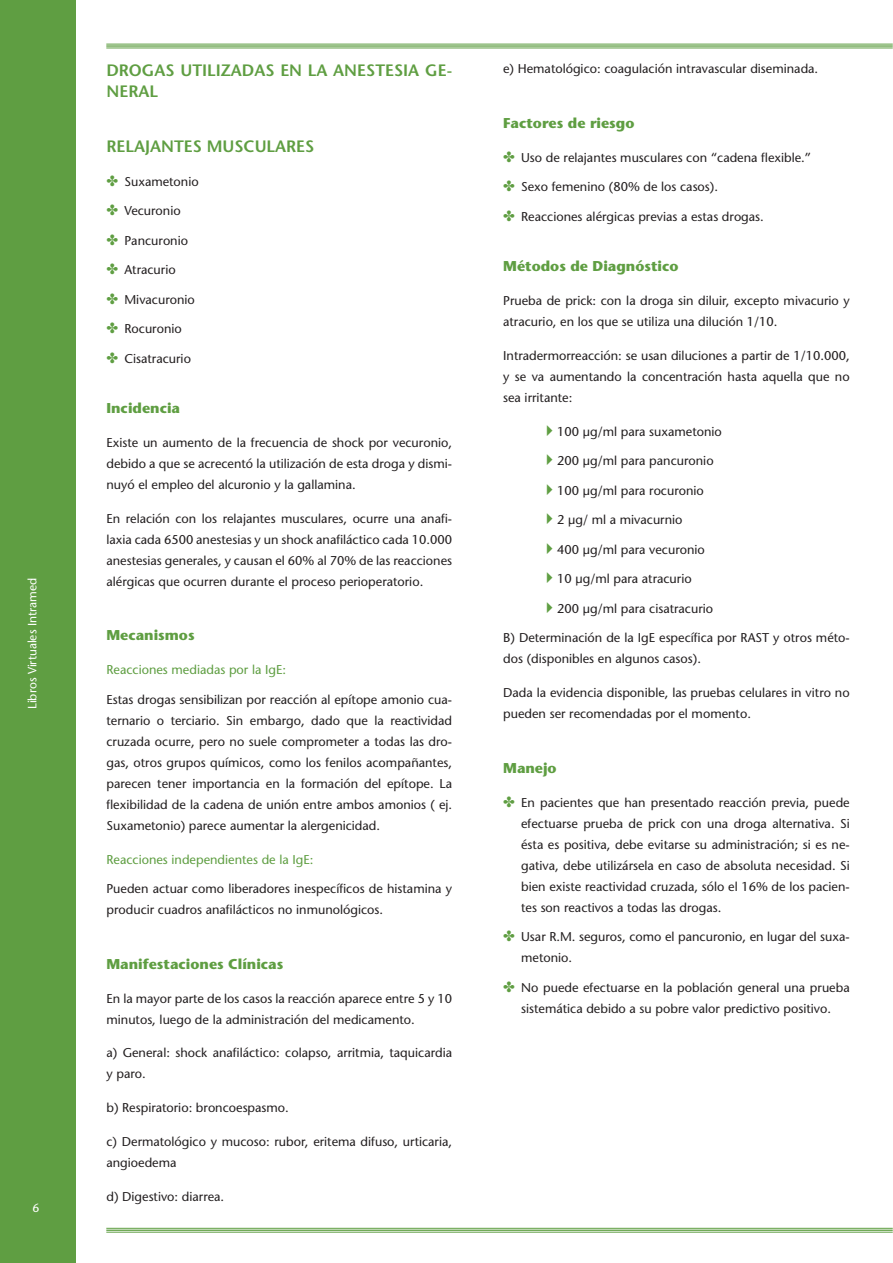
<style>
.page{position:relative;width:893px;height:1263px;background:#fff}
.page>*{position:absolute;margin:0;border:0;box-sizing:border-box;transform-origin:0 0}
.t1{font:600 16.5px/21px "Stone Sans";color:#5f9e42}
.t2{font:15px/29.5px "Zapf Dingbats ITC";color:#5f9e42;text-align:justify}
.t3{font:700 14.25px "Stone Sans";color:#5f9e42}
.t4{font:12.75px/21px "Stone Sans";color:#231f20}
.t5{font:12.75px "Stone Sans";color:#5f9e42}
.t6{font:12px "Stone Sans";color:#fff}
</style>
<div class="page">
<div style="left:0;top:0;width:75px;height:1263px;background:#5f9e42"></div>
<hr style="left:106px;top:44px;width:787px;height:1px;background:#5e9e42">
<hr style="left:106px;top:45px;width:787px;height:2px;background:#5e9e42">
<hr style="left:106px;top:48px;width:787px;height:1px;background:#5e9e42">
<hr style="left:106px;top:1228px;width:787px;height:1px;background:#5e9e42">
<hr style="left:106px;top:1229px;width:787px;height:2px;background:#5e9e42">
<hr style="left:106px;top:1232px;width:787px;height:1px;background:#5e9e42">
<p class="t6" style="left:25px;top:709px;width:133px;rotate:-90deg">Libros Virtuales Intramed</p>
<p class="t1" style="left:106px;top:60px;width:347px">DROGAS UTILIZADAS EN LA ANESTESIA GE-<br>NERAL</p>
<p class="t1" style="left:106px;top:136px;width:209px">RELAJANTES MUSCULARES</p>
<p class="t4" style="left:124px;top:171px;width:76px">Suxametonio</p>
<p class="t4" style="left:124px;top:200px;width:58px">Vecuronio</p>
<p class="t4" style="left:124px;top:230px;width:65px">Pancuronio</p>
<p class="t4" style="left:124px;top:259px;width:53px">Atracurio</p>
<p class="t4" style="left:124px;top:289px;width:72px">Mivacuronio</p>
<p class="t4" style="left:124px;top:318px;width:59px">Rocuronio</p>
<p class="t4" style="left:124px;top:348px;width:68px">Cisatracurio</p>
<p class="t3" style="left:106px;top:400px;width:75px">Incidencia</p>
<p class="t4" style="left:106px;top:432px;width:347px;text-align:justify">Existe un aumento de la frecuencia de shock por vecuronio, debido a que se acrecentó la utilización de esta droga y dismi&shy;nuyó el empleo del alcuronio y la gallamina.</p>
<p class="t4" style="left:106px;top:508px;width:347px;text-align:justify">En relación con los relajantes musculares, ocurre una anafi&shy;laxia cada 6500 anestesias y un shock anafiláctico cada 10.000 anestesias generales, y causan el 60% al 70% de las reacciones alérgicas que ocurren durante el proceso perioperatorio.</p>
<p class="t2" style="left:106px;top:166px;width:13px">✤ ✤ ✤ ✤ ✤ ✤ ✤</p>
<p class="t3" style="left:106px;top:627px;width:90px">Mecanismos</p>
<p class="t5" style="left:106px;top:662px;width:181px">Reacciones mediadas por la IgE:</p>
<p class="t4" style="left:106px;top:689px;width:347px;text-align:justify">Estas drogas sensibilizan por reacción al epítope amonio cua&shy;ternario o terciario. Sin embargo, dado que la reactividad cruzada ocurre, pero no suele comprometer a todas las dro&shy;gas, otros grupos químicos, como los fenilos acompañantes, parecen tener importancia en la formación del epítope. La flexibilidad de la cadena de unión entre ambos amonios ( ej.<br>Suxametonio) parece aumentar la alergenicidad.</p>
<p class="t5" style="left:106px;top:851px;width:208px">Reacciones independientes de la IgE:</p>
<p class="t4" style="left:106px;top:878px;width:347px">Pueden actuar como liberadores inespecíficos de histamina y producir cuadros anafilácticos no inmunológicos.</p>
<p class="t3" style="left:106px;top:955px;width:178px">Manifestaciones Clínicas</p>
<p class="t4" style="left:106px;top:987px;width:347px">En la mayor parte de los casos la reacción aparece entre 5 y 10 minutos, luego de la administración del medicamento.</p>
<p class="t4" style="left:106px;top:1042px;width:347px">a) General: shock anafiláctico: colapso, arritmia, taquicardia y paro.</p>
<p class="t4" style="left:106px;top:1097px;width:184px">b) Respiratorio: broncoespasmo.</p>
<p class="t4" style="left:106px;top:1131px;width:347px">c) Dermatológico y mucoso: rubor, eritema difuso, urticaria, angioedema</p>
<p class="t4" style="left:106px;top:1186px;width:119px">d) Digestivo: diarrea.</p>
<p class="t4" style="left:503px;top:58px;width:317px">e) Hematológico: coagulación intravascular diseminada.</p>
<p class="t3" style="left:503px;top:115px;width:133px">Factores de riesgo</p>
<p class="t4" style="left:521px;top:147px;width:292px">Uso de relajantes musculares con “cadena flexible.”</p>
<p class="t4" style="left:521px;top:176px;width:198px">Sexo femenino (80% de los casos).</p>
<p class="t4" style="left:521px;top:206px;width:244px">Reacciones alérgicas previas a estas drogas.</p>
<p class="t3" style="left:503px;top:258px;width:177px">Métodos de Diagnóstico</p>
<p class="t4" style="left:503px;top:290px;width:348px">Prueba de prick: con la droga sin diluir, excepto mivacurio y atracurio, en los que se utiliza una dilución 1/10.</p>
<p class="t4" style="left:503px;top:345px;width:348px;text-align:justify">Intradermorreacción: se usan diluciones a partir de 1/10.000, y se va aumentando la concentración hasta aquella que no sea irritante:</p>
<p class="t4" style="left:557px;top:421px;width:166px">100 μg/ml para suxametonio</p>
<p class="t4" style="left:557px;top:450px;width:158px">200 μg/ml para pancuronio</p>
<p class="t4" style="left:557px;top:480px;width:148px">100 μg/ml para rocuronio</p>
<p class="t4" style="left:557px;top:509px;width:127px">2 μg/ ml a mivacurnio</p>
<p class="t4" style="left:557px;top:539px;width:149px">400 μg/ml para vecuronio</p>
<p class="t4" style="left:557px;top:568px;width:136px">10 μg/ml para atracurio</p>
<p class="t4" style="left:557px;top:598px;width:157px">200 μg/ml para cisatracurio</p>
<p class="t4" style="left:503px;top:627px;width:348px">B) Determinación de la IgE específica por RAST y otros méto&shy;dos (disponibles en algunos casos).</p>
<p class="t4" style="left:503px;top:682px;width:348px">Dada la evidencia disponible, las pruebas celulares in vitro no pueden ser recomendadas por el momento.</p>
<p class="t2" style="left:503px;top:142px;width:13px">✤ ✤ ✤</p>
<p class="t3" style="left:503px;top:759px;width:55px">Manejo</p>
<p class="t4" style="left:521px;top:792px;width:330px;text-align:justify">En pacientes que han presentado reacción previa, puede efectuarse prueba de prick con una droga alternativa. Si ésta es positiva, debe evitarse su administración; si es ne&shy;gativa, debe utilizársela en caso de absoluta necesidad. Si bien existe reactividad cruzada, sólo el 16% de los pacien&shy;tes son reactivos a todas las drogas.</p>
<p class="t4" style="left:521px;top:926px;width:330px">Usar R.M. seguros, como el pancuronio, en lugar del suxa&shy;metonio.</p>
<p class="t4" style="left:521px;top:977px;width:330px">No puede efectuarse en la población general una prueba sistemática debido a su pobre valor predictivo positivo.</p>
</div>
